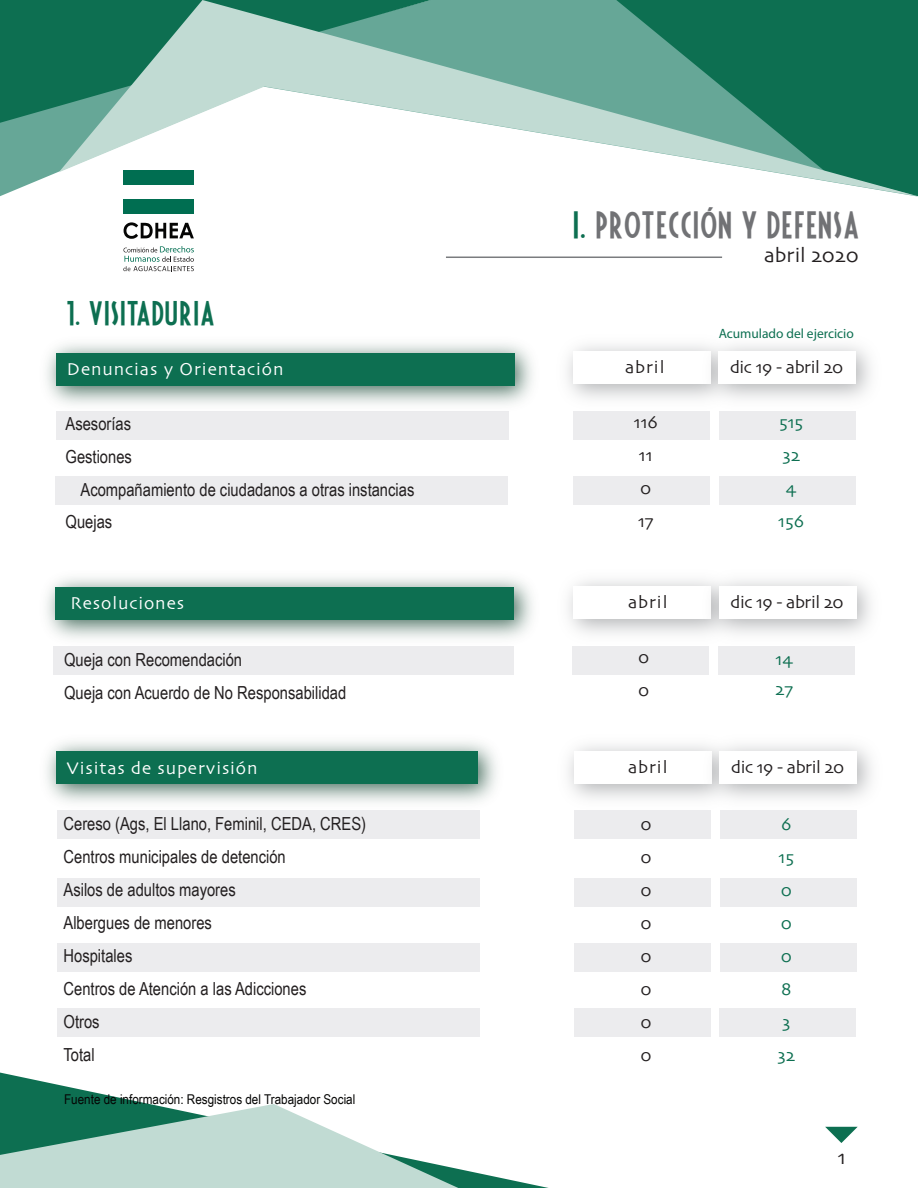
<style>
.page{position:relative;width:918px;height:1188px;background:#fff}
.page>*{position:absolute;margin:0;border:0;box-sizing:border-box;transform-origin:0 0}
.t1{font:30px "Fiesta";letter-spacing:.05em;color:#717275}
.t2{font:27px "Fiesta";letter-spacing:.05em;color:#0d6f51}
.t3{font:21px "Skia";color:#231f20}
.t4{font:18px/33px "Arial Narrow";color:#231f20}
.t5{font:18px/33px "Skia";letter-spacing:-.025em;color:#231f20}
.t6{font:18px "Skia";letter-spacing:.05em;color:#fff}
.t7{font:18px/33px "Skia";color:#0d6f51}
.t8{font:13.5px "Arial Narrow";color:#050504;scale:1.06 1}
.t9{font:13.5px "Myriad Pro";color:#0d6f51}
.s1{color:#0d6f51}
</style>
<div class="page">
<div style="left:57px;top:1008px;width:423px;height:29px;background:#ececee"></div>
<div style="left:56px;top:411px;width:453px;height:29px;background:#ececee"></div>
<div style="left:54px;top:646px;width:460px;height:29px;background:#ececee"></div>
<svg style="left:0;top:123px;width:59px;height:73px;fill:#66a797"></svg>
<svg style="left:0;top:0;width:59px;height:123px;background:#137255"></svg>
<svg style="left:59px;top:0;width:859px;height:196px"></svg>
<svg style="left:0;top:1073px;width:549px;height:115px"></svg>
<svg style="left:0;top:1104px;width:458px;height:84px"></svg>
<svg style="left:825px;top:1127px;width:33px;height:16px"></svg>
<div style="left:124px;top:170px;width:70px;height:14px;background:#006e51"></div>
<div style="left:124px;top:199px;width:70px;height:14px;background:#006e51"></div>
<svg style="left:124px;top:222px;width:70px;height:17px"></svg>
<svg style="left:123px;top:246px;width:71px;height:25px"></svg>
<hr style="left:446px;top:257px;width:276px;height:1px;background:#7a7c7f">
<img style="left:46px;top:577px;width:487px;height:74px">
<div style="left:56px;top:587px;width:458px;height:33px;background:#0d6f51"></div>
<div style="left:573px;top:476px;width:137px;height:29px;background:#ececee"></div>
<div style="left:573px;top:411px;width:137px;height:29px;background:#ececee"></div>
<div style="left:719px;top:476px;width:136px;height:29px;background:#ececee"></div>
<div style="left:719px;top:411px;width:136px;height:29px;background:#ececee"></div>
<div style="left:55px;top:476px;width:452px;height:29px;background:#ececee"></div>
<div style="left:572px;top:646px;width:137px;height:28px;background:#ececee"></div>
<div style="left:718px;top:646px;width:137px;height:28px;background:#ececee"></div>
<div style="left:57px;top:943px;width:423px;height:29px;background:#ececee"></div>
<div style="left:57px;top:878px;width:423px;height:29px;background:#ececee"></div>
<div style="left:57px;top:810px;width:423px;height:29px;background:#ececee"></div>
<div style="left:56px;top:751px;width:422px;height:33px;background:#0d6f51"></div>
<div style="left:574px;top:943px;width:137px;height:29px;background:#ececee"></div>
<div style="left:574px;top:878px;width:137px;height:29px;background:#ececee"></div>
<div style="left:574px;top:810px;width:137px;height:29px;background:#ececee"></div>
<div style="left:720px;top:943px;width:136px;height:29px;background:#ececee"></div>
<div style="left:720px;top:878px;width:136px;height:29px;background:#ececee"></div>
<div style="left:720px;top:810px;width:136px;height:29px;background:#ececee"></div>
<div style="left:574px;top:1008px;width:137px;height:29px;background:#ececee"></div>
<div style="left:719px;top:1008px;width:137px;height:29px;background:#ececee"></div>
<img style="left:46px;top:343px;width:487px;height:62px">
<div style="left:56px;top:353px;width:458px;height:33px;background:#0d6f51"></div>
<h1 class="t1" style="left:572px;top:207px;width:288px"><span class="s1">I.</span> PROTECCIÓN Y DEFENSA</h1>
<p class="t3" style="left:764px;top:242px;width:96px">abril 2020</p>
<h2 class="t2" style="left:67px;top:297px;width:149px">1. VISITADURIA</h2>
<p class="t9" style="left:719px;top:326px;width:137px">Acumulado del ejercicio</p>
<p class="t6" style="left:67px;top:358px;width:218px">Denuncias y Orientación</p>
<p class="t4" style="left:66px;top:406px;width:67px">Asesorías</p>
<p class="t4" style="left:66px;top:439px;width:68px">Gestiones</p>
<p class="t4" style="left:81px;top:472px;width:335px">Acompañamiento de ciudadanos a otras instancias</p>
<p class="t4" style="left:66px;top:505px;width:48px">Quejas</p>
<p class="t5" style="left:625px;top:352px;width:41px">abril</p>
<p class="t5" style="left:730px;top:352px;width:115px">dic 19 - abril 20</p>
<p class="t5" style="left:634px;top:407px;width:26px">116<br>11<br>0<br>17</p>
<p class="t7" style="left:778px;top:407px;width:27px;text-align:center">515<br>32<br>4<br>156</p>
<p class="t6" style="left:71px;top:593px;width:115px">Resoluciones</p>
<p class="t5" style="left:628px;top:586px;width:41px">abril</p>
<p class="t5" style="left:730px;top:586px;width:115px">dic 19 - abril 20</p>
<p class="t4" style="left:64px;top:642px;width:284px">Queja con Recomendación<br>Queja con Acuerdo de No Responsabilidad</p>
<p class="t5" style="left:638px;top:642px;width:13px">0<br>0</p>
<p class="t7" style="left:775px;top:645px;width:19px;line-height:30px">14<br>27</p>
<p class="t6" style="left:67px;top:757px;width:192px">Visitas de supervisión</p>
<p class="t5" style="left:731px;top:751px;width:115px">dic 19 - abril 20</p>
<p class="t4" style="left:64px;top:806px;width:304px">Cereso (Ags, El Llano, Feminil, CEDA, CRES)<br>Centros municipales de detención<br>Asilos de adultos mayores<br>Albergues de menores<br>Hospitales<br>Centros de Atención a las Adicciones<br>Otros<br>Total</p>
<p class="t5" style="left:641px;top:808px;width:13px;text-align:justify">0<br>0<br>0<br>0<br>0<br>0<br>0<br>0</p>
<p class="t7" style="left:778px;top:808px;width:19px">6<br>15<br>0<br>0<br>0<br>8<br>3<br>32</p>
<p class="t5" style="left:628px;top:751px;width:41px">abril</p>
<p class="t8" style="left:64px;top:1089px;width:276px">Fuente de información: Resgistros del Trabajador Social</p>
<p class="t3" style="left:838px;top:1145px;width:10px">1</p>
</div>
